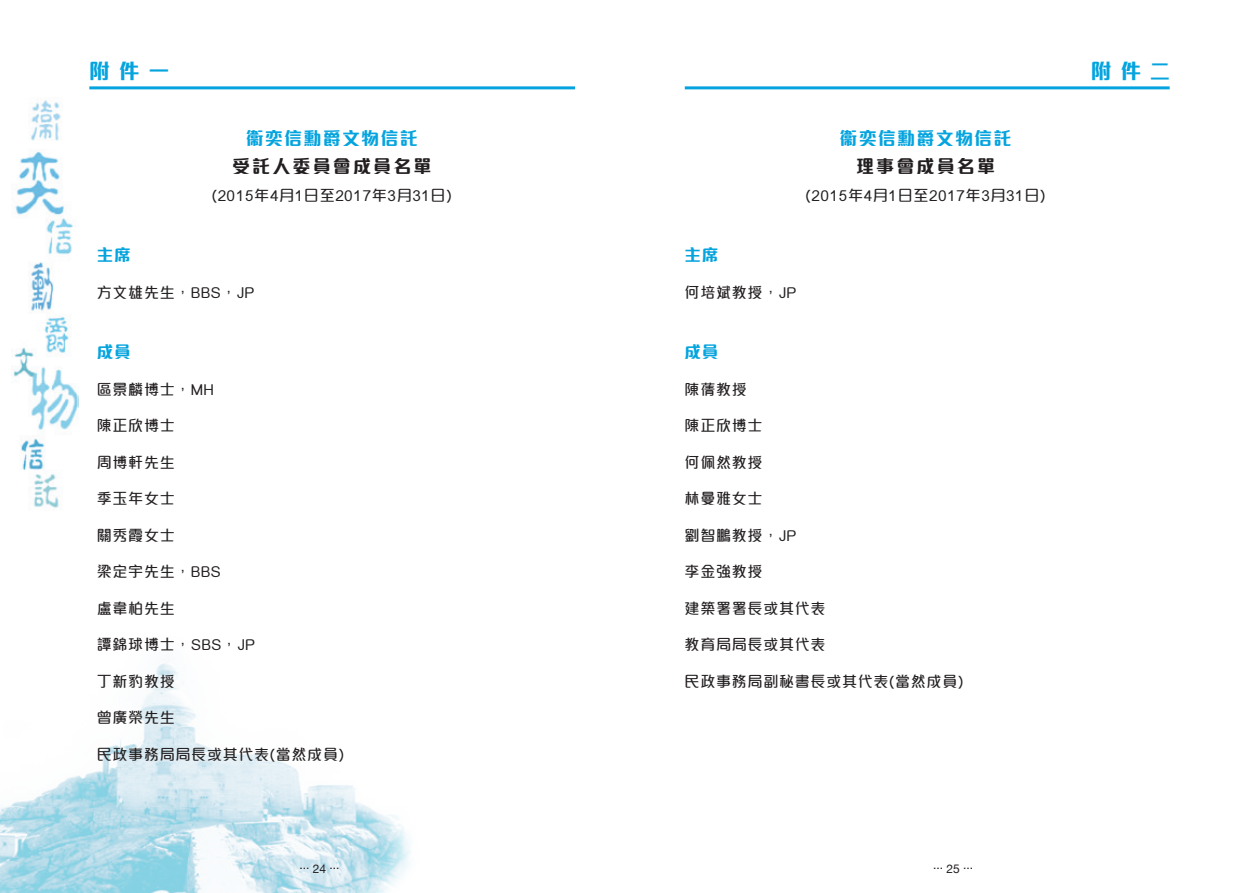
<style>
.page{position:relative;width:1259px;height:893px;background:#fff}
.page>*{position:absolute;margin:0;border:0;box-sizing:border-box;transform-origin:0 0}
.t1{font:800 21px "M Elle HK";color:#05a4de}
.t2{font:800 18px "M Elle HK";letter-spacing:.07em;color:#05a4de}
.t3{font:800 18px "M Elle HK";letter-spacing:.12em;color:#231f20}
.t4{font:800 16.5px "M Elle HK";letter-spacing:.05em;color:#05a4de}
.t5{font:500 15px "M Elle HK";letter-spacing:.05em;color:#231f20}
.t6{font:12px "Helvetica Neue";color:#231f20}
.s1{font-size:19.5px}
</style>
<div class="page">
<hr style="left:685px;top:86px;width:484px;height:3px;background:#05a4de">
<hr style="left:89px;top:86px;width:486px;height:3px;background:#05a4de">
<img style="left:12px;top:99px;width:67px;height:409px">
<img style="left:0;top:660px;width:411px;height:233px">
<h1 class="t1" style="left:89px;top:56px;width:82px">附件一</h1>
<p class="t2" style="left:246px;top:125px;width:174px">衞奕信勳爵文物信託</p>
<p class="t3" style="left:232px;top:153px;width:201px">受託人委員會成員名單</p>
<p class="t5" style="left:212px;top:185px;width:241px">(2015年4月1日至2017年3月31日)</p>
<p class="t4" style="left:97px;top:243px;width:35px">主席</p>
<p class="t5" style="left:97px;top:282px;width:159px">方文雄先生，BBS，JP</p>
<p class="t4" style="left:97px;top:340px;width:35px">成員</p>
<p class="t5" style="left:97px;top:378px;width:118px">區景麟博士，MH</p>
<p class="t5" style="left:97px;top:415px;width:79px">陳正欣博士</p>
<p class="t5" style="left:97px;top:451px;width:79px">周博軒先生</p>
<p class="t5" style="left:97px;top:488px;width:79px">季玉年女士</p>
<p class="t5" style="left:97px;top:524px;width:79px">關秀霞女士</p>
<p class="t5" style="left:97px;top:561px;width:125px">梁定宇先生，BBS</p>
<p class="t5" style="left:97px;top:597px;width:79px">盧韋柏先生</p>
<p class="t5" style="left:97px;top:634px;width:160px">譚錦球博士，SBS，JP</p>
<p class="t5" style="left:97px;top:671px;width:79px">丁新豹教授</p>
<p class="t5" style="left:97px;top:707px;width:79px">曾廣榮先生</p>
<p class="t5" style="left:97px;top:744px;width:248px">民政事務局局長或其代表(當然成員)</p>
<p class="t6" style="left:299px;top:856px;width:42px">... 24 ...</p>
<p class="t2" style="left:839px;top:125px;width:174px">衞奕信勳爵文物信託</p>
<p class="t3" style="left:856px;top:153px;width:140px">理事會成員名單</p>
<p class="t5" style="left:806px;top:185px;width:241px">(2015年4月1日至2017年3月31日)</p>
<p class="t4" style="left:684px;top:243px;width:35px">主席</p>
<p class="t5" style="left:684px;top:282px;width:113px">何培斌教授，JP</p>
<p class="t4" style="left:684px;top:340px;width:35px">成員</p>
<p class="t5" style="left:684px;top:378px;width:64px">陳蒨教授</p>
<p class="t5" style="left:684px;top:415px;width:79px">陳正欣博士</p>
<p class="t5" style="left:684px;top:451px;width:79px">何佩然教授</p>
<p class="t5" style="left:684px;top:488px;width:79px">林曼雅女士</p>
<p class="t5" style="left:684px;top:524px;width:113px">劉智鵬教授，JP</p>
<p class="t5" style="left:684px;top:561px;width:79px">李金強教授</p>
<p class="t5" style="left:684px;top:597px;width:143px">建築署署長或其代表</p>
<p class="t5" style="left:684px;top:634px;width:143px">教育局局長或其代表</p>
<p class="t5" style="left:684px;top:671px;width:280px">民政事務局副秘書長或其代表(當然成員)</p>
<h1 class="t1" style="left:1091px;top:56px;width:80px">附件<span class="s1">二</span></h1>
<p class="t6" style="left:933px;top:856px;width:42px">... 25 ...</p>
</div>
